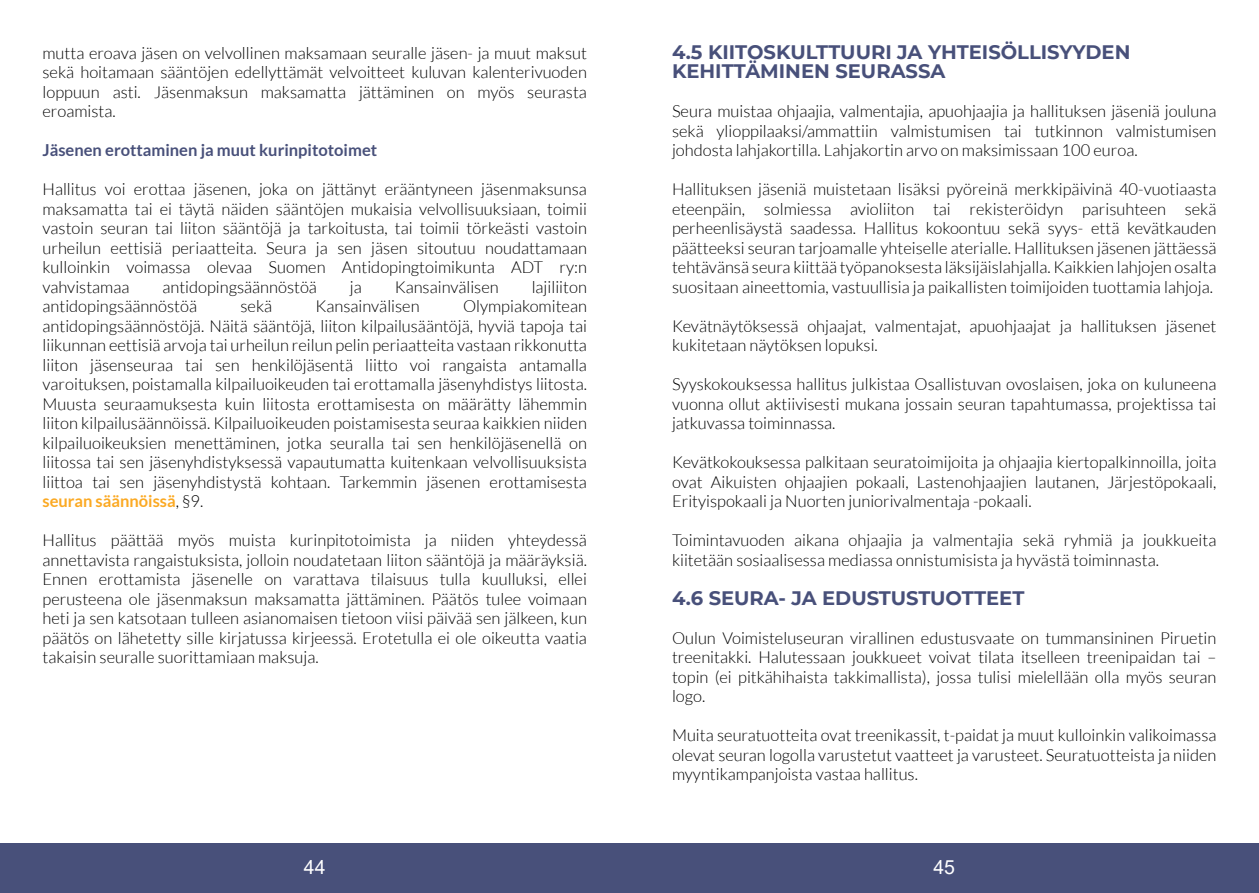
<style>
.page{position:relative;width:1259px;height:893px;background:#fff}
.page>*{position:absolute;margin:0;border:0;box-sizing:border-box;transform-origin:0 0}
.t1{font:700 19.5px/19.5px "Montserrat";color:#48507a}
.t2{font:19.5px "Arial";color:#fff}
.t3{font:300 16.5px/19.5px "Lato";color:#000;text-align:justify}
.t4{font:700 16.5px "Lato";color:#48507a}
.s1{font-weight:700;color:#fba923}
</style>
<div class="page">
<div style="left:0;top:843px;width:1259px;height:50px;background:#48507a"></div>
<p class="t3" style="left:43px;top:44px;width:546px">mutta eroava jäsen on velvollinen maksamaan seuralle jäsen- ja muut maksut sekä hoitamaan sääntöjen edellyttämät velvoitteet kuluvan kalenterivuoden loppuun asti. Jäsenmaksun maksamatta jättäminen on myös seurasta eroamista.</p>
<p class="t4" style="left:43px;top:143px;width:336px">Jäsenen erottaminen ja muut kurinpitotoimet</p>
<p class="t3" style="left:43px;top:180px;width:546px">Hallitus voi erottaa jäsenen, joka on jättänyt erääntyneen jäsenmaksunsa maksamatta tai ei täytä näiden sääntöjen mukaisia velvollisuuksiaan, toimii vastoin seuran tai liiton sääntöjä ja tarkoitusta, tai toimii törkeästi vastoin urheilun eettisiä periaatteita. Seura ja sen jäsen sitoutuu noudattamaan kulloinkin voimassa olevaa Suomen Antidopingtoimikunta ADT ry:n vahvistamaa</p>
<p class="t3" style="left:162px;top:278px;width:156px">antidopingsäännöstöä</p>
<p class="t3" style="left:350px;top:278px;width:13px">ja</p>
<p class="t3" style="left:395px;top:278px;width:105px">Kansainvälisen</p>
<p class="t3" style="left:532px;top:278px;width:57px">lajiliiton</p>
<p class="t3" style="left:43px;top:297px;width:156px">antidopingsäännöstöä</p>
<p class="t3" style="left:240px;top:297px;width:33px">sekä</p>
<p class="t3" style="left:316px;top:297px;width:105px">Kansainvälisen</p>
<p class="t3" style="left:43px;top:297px;width:546px;text-indent:420px">Olympiakomitean antidopingsäännöstöjä. Näitä sääntöjä, liiton kilpailusääntöjä, hyviä tapoja tai liikunnan eettisiä arvoja tai urheilun reilun pelin periaatteita vastaan rikkonutta liiton jäsenseuraa tai sen henkilöjäsentä liitto voi rangaista antamalla varoituksen, poistamalla kilpailuoikeuden tai erottamalla jäsenyhdistys liitosta.<br>Muusta seuraamuksesta kuin liitosta erottamisesta on määrätty lähemmin liiton kilpailusäännöissä. Kilpailuoikeuden poistamisesta seuraa kaikkien niiden kilpailuoikeuksien menettäminen, jotka seuralla tai sen henkilöjäsenellä on liitossa tai sen jäsenyhdistyksessä vapautumatta kuitenkaan velvollisuuksista liittoa tai sen jäsenyhdistystä kohtaan. Tarkemmin jäsenen erottamisesta <span class="s1">seuran säännöissä</span>, §9.</p>
<p class="t3" style="left:43px;top:531px;width:546px">Hallitus päättää myös muista kurinpitotoimista ja niiden yhteydessä annettavista rangaistuksista, jolloin noudatetaan liiton sääntöjä ja määräyksiä.<br>Ennen erottamista jäsenelle on varattava tilaisuus tulla kuulluksi, ellei perusteena ole jäsenmaksun maksamatta jättäminen. Päätös tulee voimaan heti ja sen katsotaan tulleen asianomaisen tietoon viisi päivää sen jälkeen, kun päätös on lähetetty sille kirjatussa kirjeessä. Erotetulla ei ole oikeutta vaatia takaisin seuralle suorittamiaan maksuja.</p>
<p class="t1" style="left:672px;top:42px;width:460px">4.5 KIITOSKULTTUURI JA YHTEISÖLLISYYDEN<br>KEHITTÄMINEN SEURASSA</p>
<p class="t3" style="left:672px;top:102px;width:546px">Seura muistaa ohjaajia, valmentajia, apuohjaajia ja hallituksen jäseniä jouluna sekä ylioppilaaksi/ammattiin valmistumisen tai tutkinnon valmistumisen johdosta lahjakortilla. Lahjakortin arvo on maksimissaan 100 euroa.</p>
<p class="t3" style="left:672px;top:180px;width:546px">Hallituksen jäseniä muistetaan lisäksi pyöreinä merkkipäivinä 40-vuotiaasta eteenpäin, solmiessa avioliiton tai rekisteröidyn parisuhteen sekä perheenlisäystä saadessa. Hallitus kokoontuu sekä syys- että kevätkauden päätteeksi seuran tarjoamalle yhteiselle aterialle. Hallituksen jäsenen jättäessä tehtävänsä seura kiittää työpanoksesta läksijäislahjalla. Kaikkien lahjojen osalta suositaan aineettomia, vastuullisia ja paikallisten toimijoiden tuottamia lahjoja.</p>
<p class="t3" style="left:672px;top:317px;width:546px">Kevätnäytöksessä ohjaajat, valmentajat, apuohjaajat ja hallituksen jäsenet kukitetaan näytöksen lopuksi.</p>
<p class="t3" style="left:672px;top:375px;width:546px">Syyskokouksessa hallitus julkistaa Osallistuvan ovoslaisen, joka on kuluneena vuonna ollut aktiivisesti mukana jossain seuran tapahtumassa, projektissa tai jatkuvassa toiminnassa.</p>
<p class="t3" style="left:672px;top:453px;width:546px">Kevätkokouksessa palkitaan seuratoimijoita ja ohjaajia kiertopalkinnoilla, joita ovat Aikuisten ohjaajien pokaali, Lastenohjaajien lautanen, Järjestöpokaali, Erityispokaali ja Nuorten juniorivalmentaja -pokaali.</p>
<p class="t3" style="left:672px;top:531px;width:546px">Toimintavuoden aikana ohjaajia ja valmentajia sekä ryhmiä ja joukkueita kiitetään sosiaalisessa mediassa onnistumisista ja hyvästä toiminnasta.</p>
<p class="t1" style="left:672px;top:588px;width:354px">4.6 SEURA- JA EDUSTUSTUOTTEET</p>
<p class="t3" style="left:672px;top:629px;width:546px">Oulun Voimisteluseuran virallinen edustusvaate on tummansininen Piruetin treenitakki. Halutessaan joukkueet voivat tilata itselleen treenipaidan tai – topin (ei pitkähihaista takkimallista), jossa tulisi mielellään olla myös seuran logo.</p>
<p class="t3" style="left:672px;top:726px;width:546px">Muita seuratuotteita ovat treenikassit, t-paidat ja muut kulloinkin valikoimassa olevat seuran logolla varustetut vaatteet ja varusteet. Seuratuotteista ja niiden myyntikampanjoista vastaa hallitus.</p>
<p class="t2" style="left:304px;top:860px;width:23px">44</p>
<p class="t2" style="left:933px;top:860px;width:23px">45</p>
</div>
